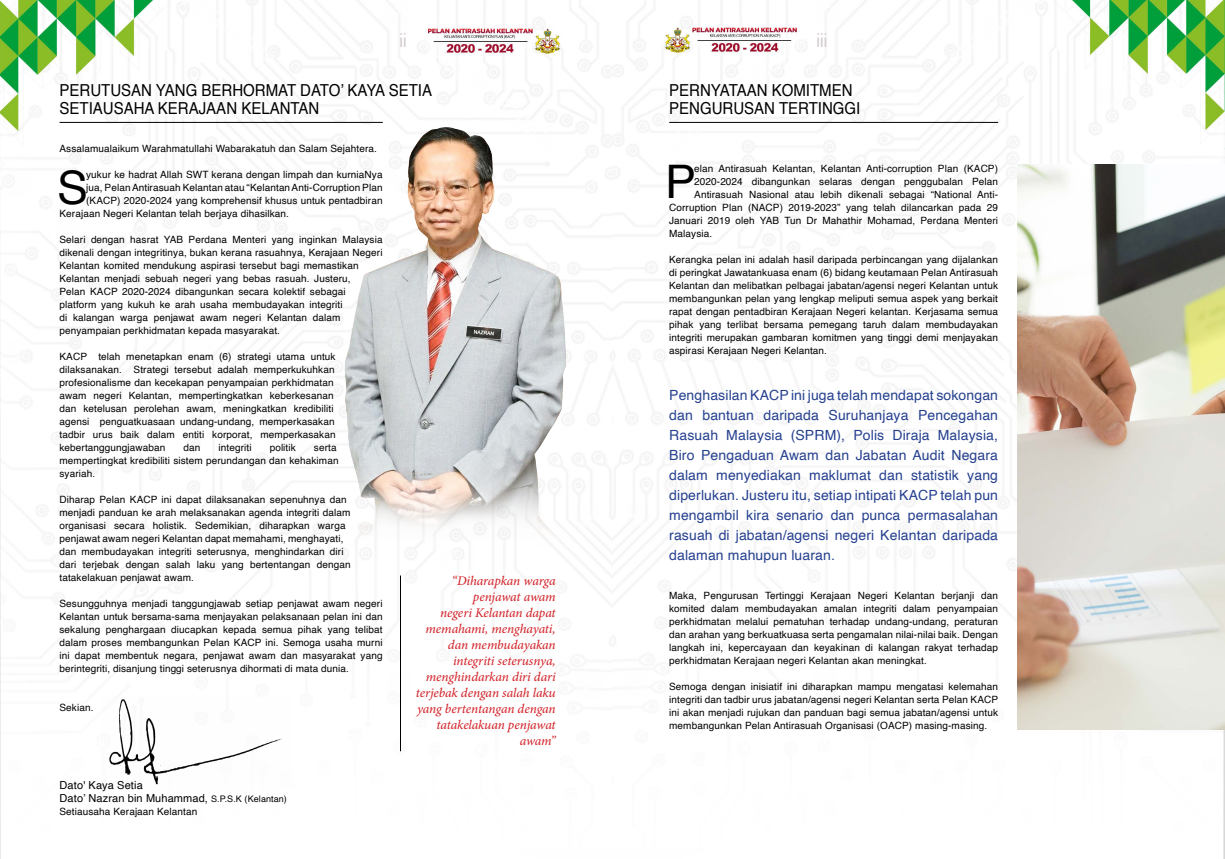
<style>
.page{position:relative;width:1225px;height:859px;background:#fff}
.page>*{position:absolute;margin:0;border:0;box-sizing:border-box;transform-origin:0 0}
.t1{font:300 46.2px "Helvetica";color:#000}
.t2{font:17.8px "Roboto";color:#cec7cc;scale:.79 1}
.t3{font:700 16.5px/18px "Helvetica";color:#000;scale:.91 1}
.t4{font:300 14px/20px "Helvetica";letter-spacing:.01em;color:#25408f;text-align:justify}
.t5{font:italic 13px/16px "Adobe Hebrew";letter-spacing:-.01em;color:#d2232a;text-align:right}
.t6{font:700 11px/13px "Helvetica";letter-spacing:.01em;color:#000}
.t7{font:300 10px/13px "Helvetica";letter-spacing:.01em;color:#000}
.t8{font:italic 10px "Helvetica";letter-spacing:.01em;color:#000}
.s1{font-weight:300;font-size:9px}
</style>
<div class="page">
<img style="left:0;top:0;width:1224px;height:859px">
<img style="left:101px;top:697px;width:191px;height:92px">
<hr style="left:60px;top:122px;width:323px;height:1px;background:#000">
<hr style="left:669px;top:122px;width:329px;height:1px;background:#000">
<img style="left:1017px;top:165px;width:207px;height:564px">
<img style="left:320px;top:91px;width:259px;height:465px">
<hr style="left:400px;top:575px;width:1px;height:176px;background:#000">
<h2 class="t2" style="left:399px;top:29px;width:10px">ii</h2>
<h2 class="t2" style="left:816px;top:29px;width:15px">iii</h2>
<h3 class="t3" style="left:60px;top:82px;width:411px">PERUTUSAN YANG BERHORMAT DATO’ KAYA SETIA<br>SETIAUSAHA KERAJAAN KELANTAN</h3>
<p class="t7" style="left:60px;top:142px;width:319px">Assalamualaikum Warahmatullahi Wabarakatuh dan Salam Sejahtera.</p>
<h1 class="t1" style="left:57px;top:152px;width:32px">S</h1>
<p class="t7" style="left:86px;top:168px;width:298px">yukur ke hadrat Allah SWT kerana dengan limpah dan kurniaNya</p>
<p class="t7" style="left:86px;top:181px;width:298px">jua, Pelan Antirasuah Kelantan atau “Kelantan Anti-Corruption Plan</p>
<p class="t7" style="left:86px;top:194px;width:298px">(KACP) 2020-2024 yang komprehensif khusus untuk pentadbiran</p>
<p class="t7" style="left:60px;top:207px;width:231px">Kerajaan Negeri Kelantan telah berjaya dihasilkan.</p>
<p class="t7" style="left:60px;top:233px;width:324px">Selari dengan hasrat YAB Perdana Menteri yang inginkan Malaysia dikenali dengan integritinya, bukan kerana rasuahnya, Kerajaan Negeri Kelantan komited mendukung aspirasi tersebut bagi memastikan Kelantan menjadi sebuah negeri yang bebas rasuah. Justeru,<br>Pelan KACP 2020-2024 dibangunkan secara kolektif sebagai platform yang kukuh ke arah usaha membudayakan integriti<br>di kalangan warga penjawat awam negeri Kelantan dalam penyampaian perkhidmatan kepada masyarakat.</p>
<p class="t7" style="left:60px;top:350px;width:277px">KACP telah menetapkan enam (6) strategi utama untuk dilaksanakan. Strategi tersebut adalah memperkukuhkan profesionalisme dan kecekapan penyampaian perkhidmatan awam negeri Kelantan, mempertingkatkan keberkesanan dan ketelusan perolehan awam, meningkatkan kredibiliti agensi penguatkuasaan undang-undang, memperkasakan tadbir urus baik dalam entiti korporat, memperkasakan kebertanggungjawaban</p>
<p class="t7" style="left:183px;top:441px;width:18px">dan</p>
<p class="t7" style="left:218px;top:441px;width:35px">integriti</p>
<p class="t7" style="left:270px;top:441px;width:28px">politik</p>
<p class="t7" style="left:60px;top:441px;width:280px;text-indent:254px">serta mempertingkat kredibiliti sistem perundangan dan kehakiman syariah.</p>
<p class="t7" style="left:60px;top:493px;width:292px">Diharap Pelan KACP ini dapat dilaksanakan sepenuhnya dan menjadi panduan ke arah melaksanakan agenda integriti dalam organisasi secara holistik. Sedemikian, diharapkan warga penjawat awam negeri Kelantan dapat memahami, menghayati, dan membudayakan integriti seterusnya, menghindarkan diri dari terjebak dengan salah laku yang bertentangan dengan tatakelakuan penjawat awam.</p>
<p class="t7" style="left:60px;top:597px;width:324px;text-align:justify">Sesungguhnya menjadi tanggungjawab setiap penjawat awam negeri Kelantan untuk bersama-sama menjayakan pelaksanaan pelan ini dan sekalung penghargaan diucapkan kepada semua pihak yang telibat dalam proses membangunkan Pelan KACP ini. Semoga usaha murni ini dapat membentuk negara, penjawat awam dan masyarakat yang berintegriti, disanjung tinggi seterusnya dihormati di mata dunia.</p>
<p class="t7" style="left:60px;top:701px;width:35px">Sekian.</p>
<p class="t6" style="left:60px;top:779px;width:229px">Dato' Kaya Setia<br>Dato’ Nazran bin Muhammad, <span class="s1">S.P.S.K (Kelantan)</span></p>
<p class="t8" style="left:60px;top:804px;width:139px">Setiausaha Kerajaan Kelantan</p>
<h3 class="t5" style="left:416px;top:573px;width:142px">“Diharapkan warga penjawat awam<br>negeri Kelantan dapat memahami, menghayati, dan membudayakan integriti seterusnya, menghindarkan diri dari terjebak dengan salah laku yang bertentangan dengan tatakelakuan penjawat awam”</h3>
<h3 class="t3" style="left:669px;top:82px;width:212px">PERNYATAAN KOMITMEN<br>PENGURUSAN TERTINGGI</h3>
<h1 class="t1" style="left:665px;top:146px;width:32px">P</h1>
<p class="t7" style="left:694px;top:162px;width:305px">elan Antirasuah Kelantan, Kelantan Anti-corruption Plan (KACP)</p>
<p class="t7" style="left:694px;top:175px;width:305px">2020-2024 dibangunkan selaras dengan penggubalan Pelan</p>
<p class="t7" style="left:694px;top:188px;width:305px">Antirasuah Nasional atau lebih dikenali sebagai “National Anti-</p>
<p class="t7" style="left:669px;top:201px;width:330px">Corruption Plan (NACP) 2019-2023” yang telah dilancarkan pada 29</p>
<p class="t7" style="left:669px;top:214px;width:330px">Januari 2019 oleh YAB Tun Dr Mahathir Mohamad, Perdana Menteri</p>
<p class="t7" style="left:669px;top:227px;width:45px">Malaysia.</p>
<p class="t7" style="left:669px;top:253px;width:330px;text-align:justify">Kerangka pelan ini adalah hasil daripada perbincangan yang dijalankan di peringkat Jawatankuasa enam (6) bidang keutamaan Pelan Antirasuah Kelantan dan melibatkan pelbagai jabatan/agensi negeri Kelantan untuk membangunkan pelan yang lengkap meliputi semua aspek yang berkait rapat dengan pentadbiran Kerajaan Negeri kelantan. Kerjasama semua pihak yang terlibat bersama pemegang taruh dalam membudayakan integriti merupakan gambaran komitmen yang tinggi demi menjayakan aspirasi Kerajaan Negeri Kelantan.</p>
<p class="t4" style="left:669px;top:385px;width:330px">Penghasilan KACP ini juga telah mendapat sokongan dan bantuan daripada Suruhanjaya Pencegahan Rasuah Malaysia (SPRM), Polis Diraja Malaysia, Biro Pengaduan Awam dan Jabatan Audit Negara dalam menyediakan maklumat dan statistik yang diperlukan. Justeru itu, setiap intipati KACP telah pun mengambil kira senario dan punca permasalahan rasuah di jabatan/agensi negeri Kelantan daripada dalaman mahupun luaran.</p>
<p class="t7" style="left:669px;top:589px;width:330px;text-align:justify">Maka, Pengurusan Tertinggi Kerajaan Negeri Kelantan berjanji dan komited dalam membudayakan amalan integriti dalam penyampaian perkhidmatan melalui pematuhan terhadap undang-undang, peraturan dan arahan yang berkuatkuasa serta pengamalan nilai-nilai baik. Dengan langkah ini, kepercayaan dan keyakinan di kalangan rakyat terhadap perkhidmatan Kerajaan negeri Kelantan akan meningkat.</p>
<p class="t7" style="left:669px;top:680px;width:330px;text-align:justify">Semoga dengan inisiatif ini diharapkan mampu mengatasi kelemahan integriti dan tadbir urus jabatan/agensi negeri Kelantan serta Pelan KACP ini akan menjadi rujukan dan panduan bagi semua jabatan/agensi untuk membangunkan Pelan Antirasuah Organisasi (OACP) masing-masing.</p>
</div>
